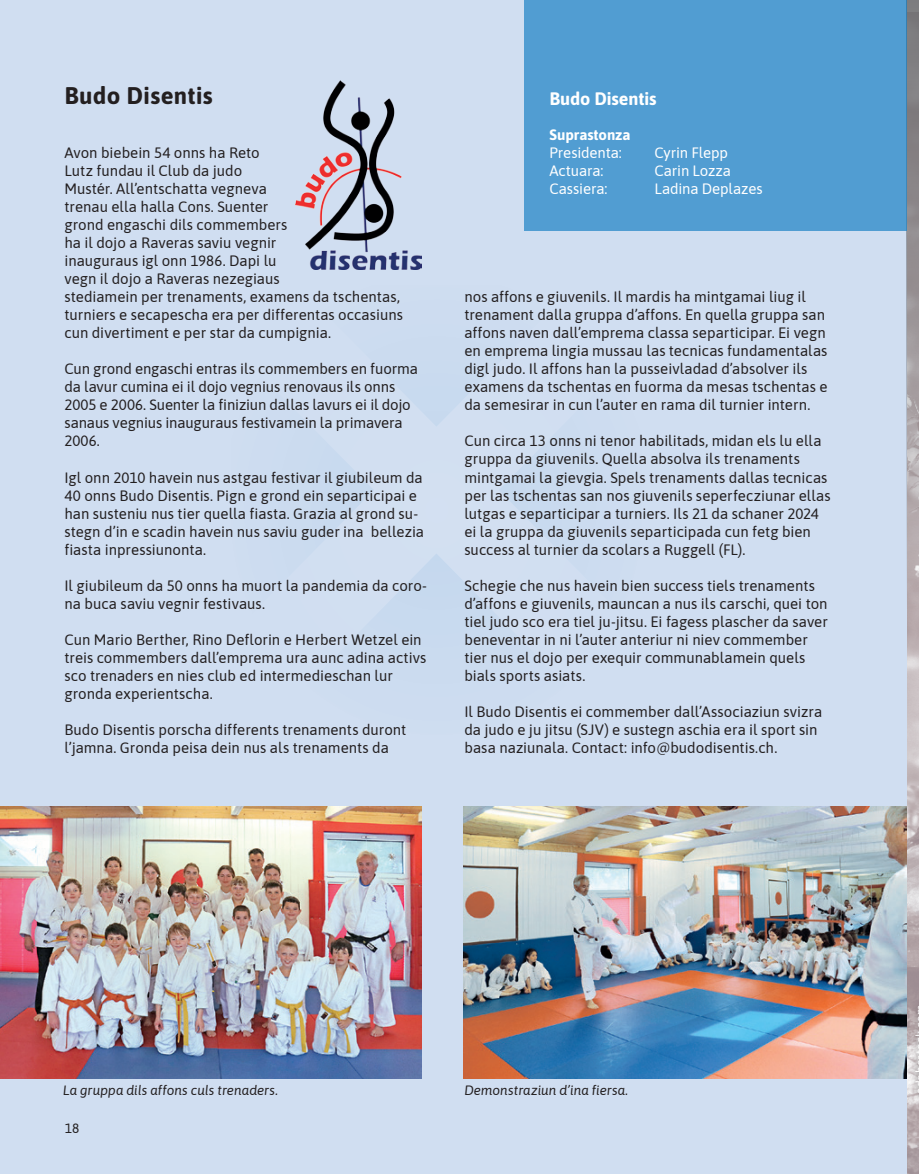
<style>
.page{position:relative;width:919px;height:1174px;background:#fff}
.page>*{position:absolute;margin:0;border:0;box-sizing:border-box;transform-origin:0 0}
.t1{font:700 24px "Asap";letter-spacing:.015em;color:#231f20}
.t2{font:700 18px "Asap";letter-spacing:-.005em;color:#fff}
.t3{font:15px/18px "Asap";color:#231f20}
.t4{font:15px "Asap";letter-spacing:-.01em;color:#fff}
.t5{font:700 15px "Asap";letter-spacing:-.005em;color:#fff}
.t6{font:italic 13.5px "Asap";letter-spacing:.005em;color:#231f20}
.t7{font:13.5px "Asap";color:#231f20}
</style>
<div class="page">
<img style="left:906px;top:608px;width:12px;height:565px">
<div style="left:0;top:0;width:906px;height:1174px;background:#d0def1"></div>
<svg style="left:906px;top:0;width:12px;height:608px;background:#9a979c"></svg>
<svg style="left:910px;top:999px;width:8px;height:103px"></svg>
<div style="left:524px;top:0;width:382px;height:230px;background:#519dd2"></div>
<img style="left:296px;top:81px;width:126px;height:189px">
<img style="left:0;top:806px;width:421px;height:272px">
<img style="left:464px;top:806px;width:442px;height:272px">
<h1 class="t1" style="left:64px;top:79px;width:150px">Budo Disentis</h1>
<p class="t2" style="left:549px;top:86px;width:109px">Budo Disentis</p>
<p class="t5" style="left:549px;top:124px;width:83px">Suprastonza</p>
<p class="t4" style="left:549px;top:143px;width:74px">Presidenta:</p>
<p class="t4" style="left:654px;top:143px;width:75px">Cyrin Flepp</p>
<p class="t4" style="left:549px;top:161px;width:56px">Actuara:</p>
<p class="t4" style="left:654px;top:161px;width:78px">Carin Lozza</p>
<p class="t4" style="left:549px;top:179px;width:59px">Cassiera:</p>
<p class="t4" style="left:654px;top:179px;width:110px">Ladina Deplazes</p>
<p class="t3" style="left:64px;top:143px;width:340px">Avon biebein 54 onns ha Reto<br>Lutz fundau il Club da judo<br>Mustér. All’entschatta vegneva<br>trenau ella halla Cons. Suenter<br>grond engaschi dils commembers<br>ha il dojo a Raveras saviu vegnir<br>inauguraus igl onn 1986. Dapi lu<br>vegn il dojo a Raveras nezegiaus<br>stediamein per trenaments, examens da tschentas, turniers e secapescha era per differentas occasiuns cun divertiment e per star da cumpignia.</p>
<p class="t3" style="left:64px;top:359px;width:355px">Cun grond engaschi entras ils commembers en fuorma da lavur cumina ei il dojo vegnius renovaus ils onns 2005 e 2006. Suenter la finiziun dallas lavurs ei il dojo sanaus vegnius inauguraus festivamein la primavera 2006.</p>
<p class="t3" style="left:64px;top:467px;width:361px">Igl onn 2010 havein nus astgau festivar il giubileum da 40 onns Budo Disentis. Pign e grond ein separticipai e han susteniu nus tier quella fiasta. Grazia al grond su&shy;stegn d’in e scadin havein nus saviu guder ina bellezia fiasta inpressiunonta.</p>
<p class="t3" style="left:64px;top:575px;width:364px">Il giubileum da 50 onns ha muort la pandemia da coro&shy;na buca saviu vegnir festivaus.</p>
<p class="t3" style="left:64px;top:629px;width:363px">Cun Mario Berther, Rino Deflorin e Herbert Wetzel ein treis commembers dall’emprema ura aunc adina activs sco trenaders en nies club ed intermedieschan lur gronda experientscha.</p>
<p class="t3" style="left:64px;top:719px;width:343px">Budo Disentis porscha differents trenaments duront l’jamna. Gronda peisa dein nus als trenaments da</p>
<p class="t3" style="left:464px;top:287px;width:364px">nos affons e giuvenils. Il mardis ha mintgamai liug il trenament dalla gruppa d’affons. En quella gruppa san affons naven dall’emprema classa separticipar. Ei vegn en emprema lingia mussau las tecnicas fundamentalas digl judo. Il affons han la pusseivladad d’absolver ils examens da tschentas en fuorma da mesas tschentas e da semesirar in cun l’auter en rama dil turnier intern.</p>
<p class="t3" style="left:464px;top:431px;width:368px">Cun circa 13 onns ni tenor habilitads, midan els lu ella gruppa da giuvenils. Quella absolva ils trenaments mintgamai la gievgia. Spels trenaments dallas tecnicas per las tschentas san nos giuvenils seperfecziunar ellas lutgas e separticipar a turniers. Ils 21 da schaner 2024 ei la gruppa da giuvenils separticipada cun fetg bien success al turnier da scolars a Ruggell (FL).</p>
<p class="t3" style="left:464px;top:575px;width:365px">Schegie che nus havein bien success tiels trenaments d’affons e giuvenils, mauncan a nus ils carschi, quei ton tiel judo sco era tiel ju-jitsu. Ei fagess plascher da saver beneventar in ni l’auter anteriur ni niev commember tier nus el dojo per exequir communablamein quels bials sports asiats.</p>
<p class="t3" style="left:464px;top:701px;width:359px">Il Budo Disentis ei commember dall’Associaziun svizra da judo e ju jitsu (SJV) e sustegn aschia era il sport sin basa naziunala. Contact: info@budodisentis.ch.</p>
<p class="t6" style="left:63px;top:1080px;width:216px">La gruppa dils affons culs trenaders.</p>
<p class="t6" style="left:464px;top:1080px;width:165px">Demonstraziun d’ina fiersa.</p>
<p class="t7" style="left:65px;top:1118px;width:16px">18</p>
</div>
